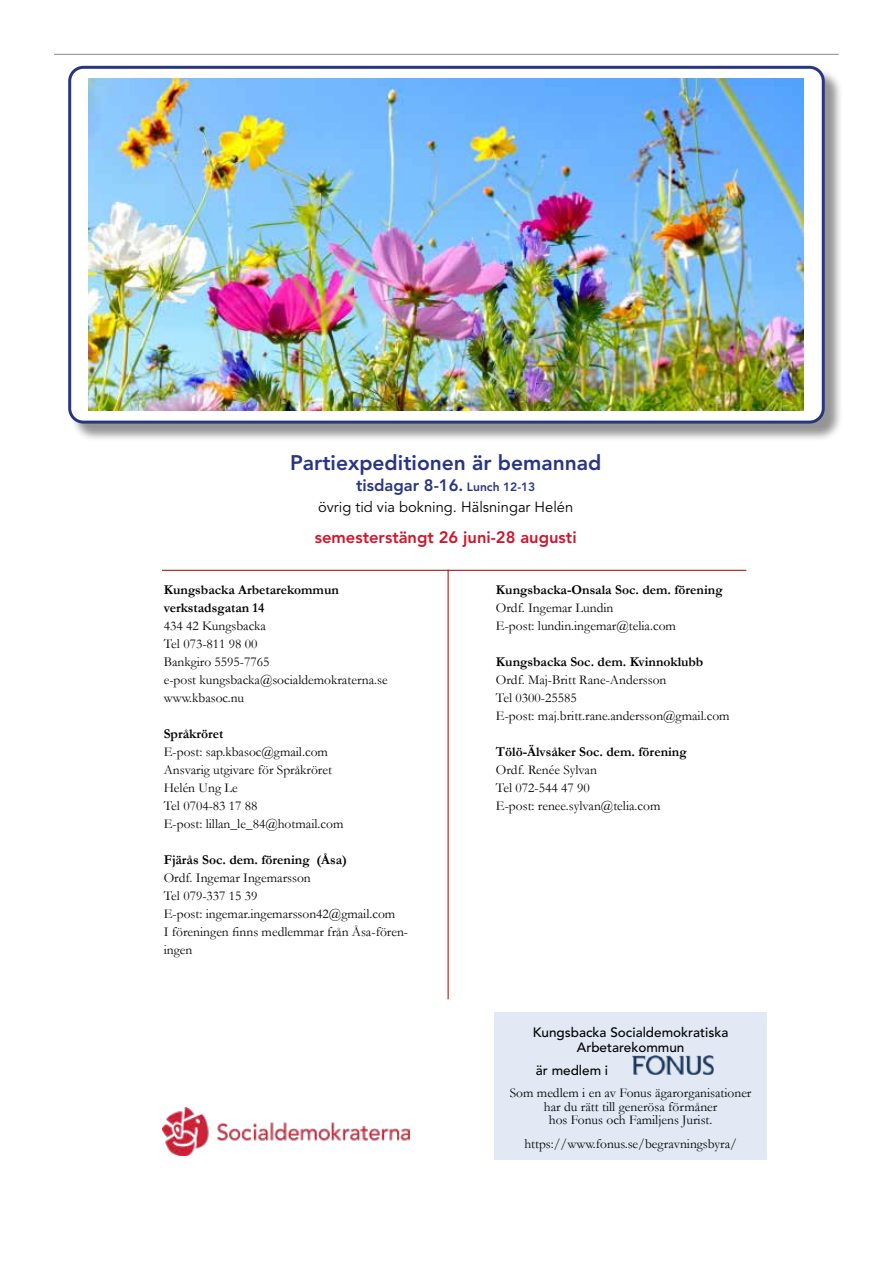
<style>
.page{position:relative;width:893px;height:1263px;background:#fff}
.page>*{position:absolute;margin:0;border:0;box-sizing:border-box;transform-origin:0 0}
.t1{font:800 21px "Avenir LT Pro";color:#283583}
.t2{font:800 16.5px "Avenir LT Pro";color:#ce162b}
.t3{font:800 16.5px "Avenir LT Pro";color:#283583}
.t4{font:14.7px "Avenir LT Pro";color:#000}
.t5{font:13.5px/18px "Garamond";color:#000}
.t6{font:700 13.5px/18px "Garamond";color:#000}
.t7{font:500 13.5px/15px "Avenir LT Pro";color:#000;text-align:center}
.s1{font-size:12px}
</style>
<div class="page">
<div style="left:494px;top:1012px;width:272px;height:148px;background:#e2e9f4"></div>
<hr style="left:54px;top:54px;width:785px;height:1px;background:#9d9d9c">
<img style="left:162px;top:1108px;width:247px;height:47px">
<div style="left:70px;top:68px;width:773px;height:374px;background:#000;opacity:.42"></div>
<div style="left:70px;top:67px;width:753px;height:355px;background:#fff;border-radius:14px"></div>
<div style="left:68px;top:66px;width:757px;height:358px;border:3px solid #283583;border-radius:14px"></div>
<hr style="left:448px;top:570px;width:1px;height:429px;background:#b41918">
<hr style="left:162px;top:570px;width:584px;height:1px;background:#b41918">
<img style="left:632px;top:1056px;width:81px;height:18px">
<img style="left:88px;top:79px;width:715px;height:332px">
<h1 class="t1" style="left:290px;top:450px;width:313px">Partiexpeditionen är bemannad</h1>
<p class="t3" style="left:356px;top:475px;width:181px">tisdagar 8-16. <span class="s1">Lunch 12-13</span></p>
<p class="t4" style="left:318px;top:498px;width:257px">övrig tid via bokning. Hälsningar Helén</p>
<p class="t2" style="left:315px;top:528px;width:263px">semesterstängt 26 juni-28 augusti</p>
<p class="t6" style="left:164px;top:581px;width:177px">Kungsbacka Arbetarekommun verkstadsgatan 14</p>
<p class="t5" style="left:164px;top:616px;width:225px">434 42 Kungsbacka<br>Tel 073-811 98 00<br>Bankgiro 5595-7765<br>e-post kungsbacka@socialdemokraterna.se www.kbasoc.nu</p>
<p class="t6" style="left:164px;top:725px;width:61px">Språkröret</p>
<p class="t5" style="left:164px;top:742px;width:181px">E-post: sap.kbasoc@gmail.com<br>Ansvarig utgivare för Språkröret<br>Helén Ung Le<br>Tel 0704-83 17 88<br>E-post: lillan_le_84@hotmail.com</p>
<p class="t6" style="left:164px;top:851px;width:185px">Fjärås Soc. dem. förening (Åsa)</p>
<p class="t5" style="left:164px;top:868px;width:246px">Ordf. Ingemar Ingemarsson<br>Tel 079-337 15 39<br>E-post: ingemar.ingemarsson42@gmail.com<br>I föreningen finns medlemmar från Åsa-fören&shy;ingen</p>
<p class="t6" style="left:496px;top:581px;width:228px">Kungsbacka-Onsala Soc. dem. förening</p>
<p class="t5" style="left:496px;top:598px;width:182px">Ordf. Ingemar Lundin<br>E-post: lundin.ingemar@telia.com</p>
<p class="t6" style="left:496px;top:653px;width:209px">Kungsbacka Soc. dem. Kvinnoklubb</p>
<p class="t5" style="left:496px;top:670px;width:235px">Ordf. Maj-Britt Rane-Andersson<br>Tel 0300-25585<br>E-post: maj.britt.rane.andersson@gmail.com</p>
<p class="t6" style="left:496px;top:743px;width:192px">Tölö-Älvsåker Soc. dem. förening</p>
<p class="t5" style="left:496px;top:760px;width:166px">Ordf. Renée Sylvan<br>Tel 072-544 47 90<br>E-post: renee.sylvan@telia.com</p>
<p class="t7" style="left:533px;top:1025px;width:197px">Kungsbacka Socialdemokratiska<br>Arbetarekommun</p>
<p class="t7" style="left:536px;top:1063px;width:74px">är medlem i</p>
<p class="t5" style="left:510px;top:1086px;width:243px;line-height:13.5px;text-align:center">Som medlem i en av Fonus ägarorganisationer har du rätt till generösa förmåner<br>hos Fonus och Familjens Jurist.</p>
<p class="t5" style="left:524px;top:1134px;width:214px">https://www.fonus.se/begravningsbyra/</p>
</div>
